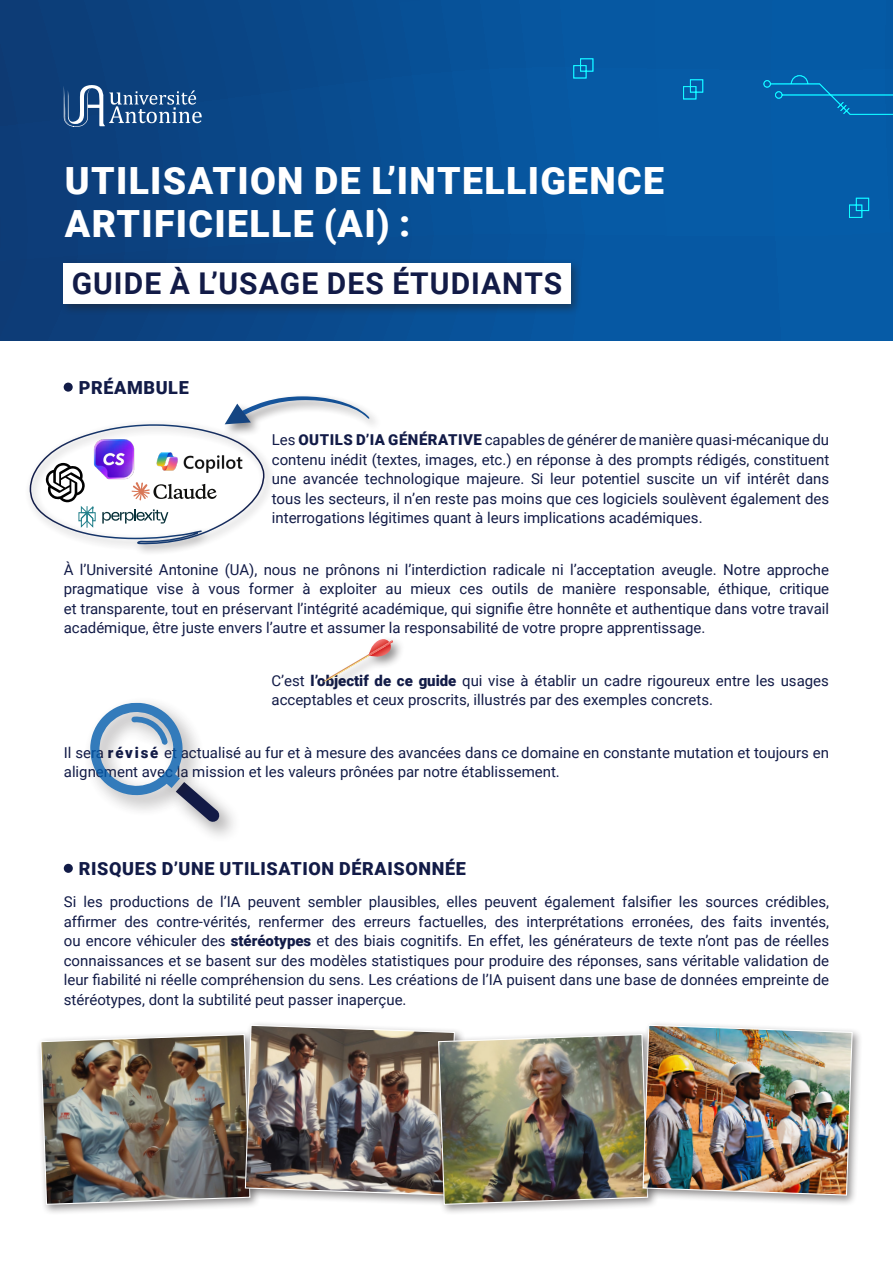
<style>
.page{position:relative;width:893px;height:1263px;background:#fff}
.page>*{position:absolute;margin:0;border:0;box-sizing:border-box;transform-origin:0 0}
.t1{font:900 37.5px/42px "Roboto";letter-spacing:.035em;color:#fff}
.t2{font:700 30px "Roboto";letter-spacing:.035em;color:#121b47}
.t3{font:900 18px "Roboto";letter-spacing:.035em;color:#121b47}
.t4{font:15px/19.5px "Roboto";color:#121b47;text-align:justify}
.s1{font-weight:900}
</style>
<div class="page">
<div style="left:0;top:0;width:893px;height:340px;background:linear-gradient(to right,#0d3d79,#0460af)"></div>
<div style="left:25px;top:419px;width:251px;height:137px;background:#231f20;opacity:.5"></div>
<svg style="left:64px;top:85px;width:138px;height:42px;background:#3e6898"></svg>
<div style="left:64px;top:383px;width:9px;height:9px;background:#121b47;border-radius:50%"></div>
<div style="left:36px;top:1030px;width:225px;height:185px;background:#231f20;opacity:.5"></div>
<div style="left:241px;top:1020px;width:224px;height:186px;background:#fff"></div>
<div style="left:434px;top:1030px;width:224px;height:185px;background:#231f20;opacity:.5"></div>
<div style="left:638px;top:1020px;width:225px;height:186px;background:#231f20;opacity:.5"></div>
<img style="left:40px;top:1024px;width:813px;height:181px">
<div style="left:321px;top:636px;width:85px;height:58px;background:#231f20;opacity:.5"></div>
<svg style="left:322px;top:639px;width:71px;height:44px"></svg>
<div style="left:170px;top:776px;width:72px;height:68px;background:#231f20;opacity:.5"></div>
<svg style="left:30px;top:396px;width:340px;height:149px"></svg>
<div style="left:573px;top:58px;width:296px;height:160px;background:#065ba6"></div>
<svg style="left:763px;top:75px;width:130px;height:40px;background:#0568af"></svg>
<div style="left:59px;top:258px;width:523px;height:57px;background:#231f20;opacity:.5"></div>
<div style="left:64px;top:263px;width:507px;height:41px;background:#fff"></div>
<div style="left:64px;top:864px;width:9px;height:9px;background:#121b47;border-radius:50%"></div>
<svg style="left:90px;top:702px;width:130px;height:120px"></svg>
<p class="t1" style="left:65px;top:159px;width:601px">UTILISATION DE L’INTELLIGENCE<br>ARTIFICIELLE (AI) :</p>
<p class="t2" style="left:72px;top:263px;width:492px">GUIDE À L’USAGE DES ÉTUDIANTS</p>
<p class="t3" style="left:79px;top:375px;width:112px">PRÉAMBULE</p>
<p class="t4" style="left:272px;top:430px;width:559px">Les <span class="s1">OUTILS D’IA GÉNÉRATIVE</span> capables de générer de manière quasi-mécanique du contenu inédit (textes, images, etc.) en réponse à des prompts rédigés, constituent une avancée technologique majeure. Si leur potentiel suscite un vif intérêt dans tous les secteurs, il n’en reste pas moins que ces logiciels soulèvent également des interrogations légitimes quant à leurs implications académiques.</p>
<p class="t4" style="left:64px;top:559px;width:767px">À l’Université Antonine (UA), nous ne prônons ni l’interdiction radicale ni l’acceptation aveugle. Notre approche pragmatique vise à vous former à exploiter au mieux ces outils de manière responsable, éthique, critique et transparente, tout en préservant l’intégrité académique, qui signifie être honnête et authentique dans votre travail académique, être juste envers l’autre et assumer la responsabilité de votre propre apprentissage.</p>
<p class="t4" style="left:271px;top:670px;width:559px">C’est <span class="s1">l’objectif de ce guide</span> qui vise à établir un cadre rigoureux entre les usages acceptables et ceux proscrits, illustrés par des exemples concrets.</p>
<p class="t4" style="left:64px;top:742px;width:767px">Il sera <span class="s1">révisé</span> et actualisé au fur et à mesure des avancées dans ce domaine en constante mutation et toujours en alignement avec la mission et les valeurs prônées par notre établissement.</p>
<p class="t3" style="left:79px;top:856px;width:389px">RISQUES D’UNE UTILISATION DÉRAISONNÉE</p>
<p class="t4" style="left:64px;top:891px;width:767px">Si les productions de l’IA peuvent sembler plausibles, elles peuvent également falsifier les sources crédibles, affirmer des contre-vérités, renfermer des erreurs factuelles, des interprétations erronées, des faits inventés, ou encore véhiculer des <span class="s1">stéréotypes</span> et des biais cognitifs. En effet, les générateurs de texte n’ont pas de réelles connaissances et se basent sur des modèles statistiques pour produire des réponses, sans véritable validation de leur fiabilité ni réelle compréhension du sens. Les créations de l’IA puisent dans une base de données empreinte de stéréotypes, dont la subtilité peut passer inaperçue.</p>
</div>
